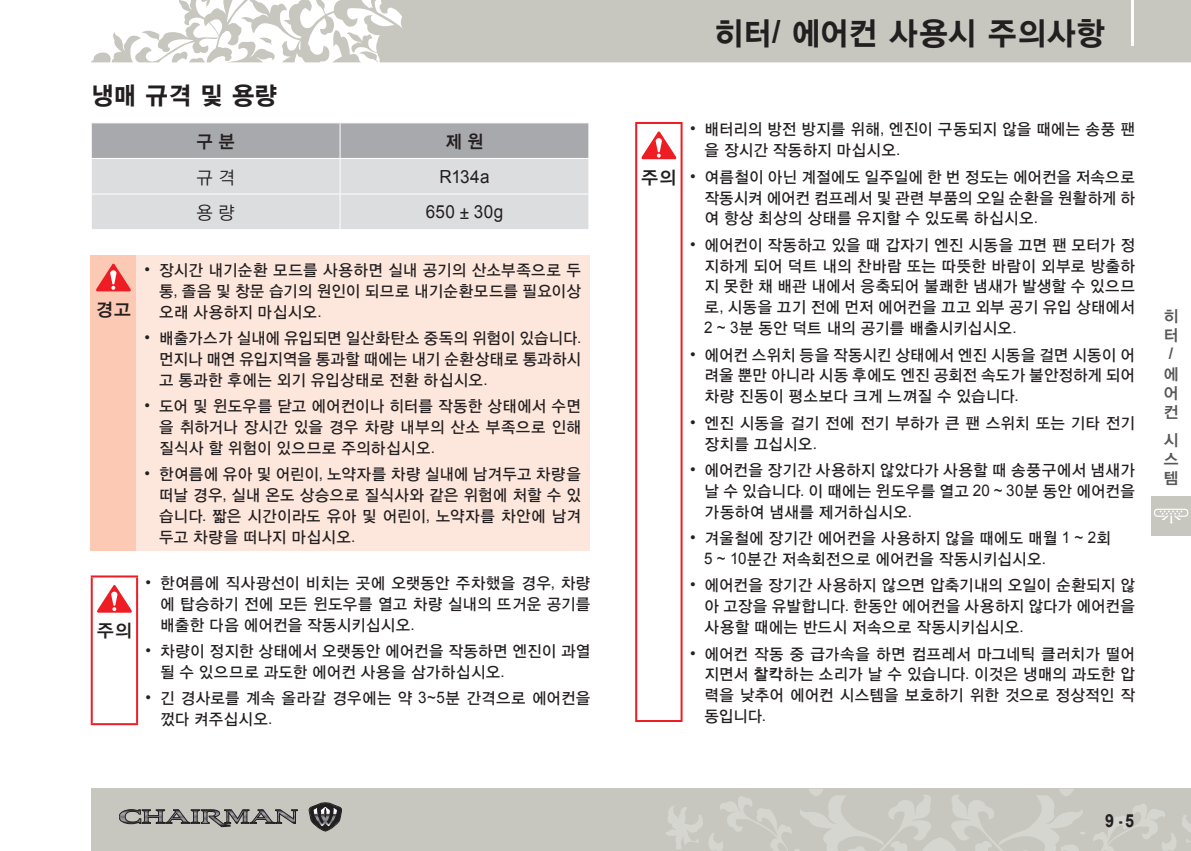
<style>
.page{position:relative;width:1191px;height:851px;background:#fff}
.page>*{position:absolute;margin:0;border:0;box-sizing:border-box;transform-origin:0 0}
.t1{font:32px "YDIYGO150 KS Cpc EUC H";letter-spacing:-.045em;color:#231f20;scale:.95 1}
.t2{font:25px "YDIYGO150 KS Cpc EUC H";color:#231f20;scale:.95 1}
.t3{font:18px "Arial";letter-spacing:.02em;color:#231f20;scale:.95 1}
.t4{font:18px "YDIYGO140 KS Cpc EUC H";color:#231f20}
.t5{font:18px "YDIYGO140 KS Cpc EUC H";color:#231f20;scale:.95 1}
.t6{font:18px "YDIYGO120 KS Cpc EUC H";color:#231f20;scale:.95 1}
.t7{font:700 18px "Arial";color:#231f20;scale:.9 1}
.t8{font:16px/20.8px "YDIYGO130 KS Cpc EUC H";letter-spacing:-.03em;color:#231f20;text-align:justify;scale:.95 1}
.t9{font:16px "Arial";color:#231f20}
.t10{font:16px/19.2px "YDIYGO140 KS Cpc EUC H";color:#57585a;text-align:justify}
.t11{font:700 16px "Arial";color:#57585a}
.s1{font-family:"Arial"}
.s2{font-family:"Arial";font-weight:700}
.s3{font-family:"YDIYGO140 KS Cpc EUC H"}
</style>
<div class="page">
<div style="left:91px;top:788px;width:1100px;height:62px;background:#c7c7c0"></div>
<svg style="left:665px;top:789px;width:421px;height:62px"></svg>
<svg style="left:91px;top:0;width:1100px;height:63px;fill:#c7c7c0"></svg>
<hr style="left:1131px;top:0;width:3px;height:45px;background:#fff">
<div style="left:1151px;top:496px;width:40px;height:40px;background:#c7c7c0"></div>
<svg style="left:309px;top:802px;width:33px;height:29px"></svg>
<svg style="left:119px;top:809px;width:178px;height:17px"></svg>
<svg style="left:1154px;top:508px;width:34px;height:15px"></svg>
<svg style="left:92px;top:123px;width:496px;height:106px;background:#cbccce"></svg>
<hr style="left:339px;top:123px;width:1px;height:35px;background:#fff">
<hr style="left:91px;top:158px;width:249px;height:1px;background:#fff">
<hr style="left:340px;top:158px;width:249px;height:1px;background:#fff">
<hr style="left:339px;top:159px;width:1px;height:34px;background:#fff">
<hr style="left:91px;top:193px;width:249px;height:1px;background:#fff">
<hr style="left:340px;top:193px;width:249px;height:1px;background:#fff">
<hr style="left:339px;top:194px;width:1px;height:35px;background:#fff">
<div style="left:91px;top:255px;width:45px;height:295px;background:#fcc9b4"></div>
<div style="left:136px;top:255px;width:454px;height:295px;background:#fde7dc"></div>
<svg style="left:96px;top:263px;width:35px;height:28px"></svg>
<hr style="left:91px;top:577px;width:2px;height:146px;background:#ee1d23">
<hr style="left:91px;top:575px;width:47px;height:2px;background:#ee1d23">
<hr style="left:91px;top:723px;width:47px;height:2px;background:#ee1d23">
<hr style="left:136px;top:577px;width:2px;height:146px;background:#ee1d23">
<svg style="left:97px;top:585px;width:35px;height:27px"></svg>
<hr style="left:635px;top:124px;width:2px;height:595px;background:#ee1d23">
<hr style="left:635px;top:122px;width:47px;height:2px;background:#ee1d23">
<hr style="left:635px;top:719px;width:47px;height:2px;background:#ee1d23">
<hr style="left:680px;top:124px;width:2px;height:595px;background:#ee1d23">
<svg style="left:641px;top:131px;width:35px;height:28px"></svg>
<svg style="left:1093px;top:804px;width:98px;height:46px"></svg>
<h2 class="t2" style="left:91px;top:82px;width:199px">냉매 규격 및 용량</h2>
<p class="t5" style="left:196px;top:133px;width:43px">구 분</p>
<p class="t5" style="left:445px;top:133px;width:43px">제 원</p>
<p class="t6" style="left:196px;top:168px;width:43px">규 격</p>
<p class="t3" style="left:439px;top:164px;width:54px">R134a</p>
<p class="t6" style="left:196px;top:204px;width:43px">용 량</p>
<p class="t3" style="left:426px;top:200px;width:83px">650 ± 30g</p>
<p class="t4" style="left:95px;top:300px;width:37px">경고</p>
<p class="t4" style="left:96px;top:621px;width:37px">주의</p>
<p class="t9" style="left:145px;top:259px;width:7px">•</p>
<p class="t9" style="left:145px;top:327px;width:7px">•</p>
<p class="t9" style="left:145px;top:395px;width:7px">•</p>
<p class="t9" style="left:145px;top:463px;width:7px">•</p>
<p class="t8" style="left:159px;top:260px;width:446px">장시간 내기순환 모드를 사용하면 실내 공기의 산소부족으로 두 통<span class="s1">,</span> 졸음 및 창문 습기의 원인이 되므로 내기순환모드를 필요이상 오래 사용하지 마십시오<span class="s1">.</span></p>
<p class="t8" style="left:159px;top:328px;width:446px">배출가스가 실내에 유입되면 일산화탄소 중독의 위험이 있습니다<span class="s1">. </span>먼지나 매연 유입지역을 통과할 때에는 내기 순환상태로 통과하시 고 통과한 후에는 외기 유입상태로 전환 하십시오<span class="s1">.</span></p>
<p class="t8" style="left:159px;top:396px;width:446px">도어 및 윈도우를 닫고 에어컨이나 히터를 작동한 상태에서 수면 을 취하거나 장시간 있을 경우 차량 내부의 산소 부족으로 인해 질식사 할 위험이 있으므로 주의하십시오<span class="s1">.</span></p>
<p class="t8" style="left:159px;top:465px;width:446px">한여름에 유아 및 어린이<span class="s1">,</span> 노약자를 차량 실내에 남겨두고 차량을 떠날 경우<span class="s1">,</span> 실내 온도 상승으로 질식사와 같은 위험에 처할 수 있 습니다<span class="s1">.</span> 짧은 시간이라도 유아 및 어린이<span class="s1">,</span> 노약자를 차안에 남겨 두고 차량을 떠나지 마십시오<span class="s1">.</span></p>
<p class="t9" style="left:146px;top:571px;width:7px">•</p>
<p class="t9" style="left:146px;top:639px;width:7px">•</p>
<p class="t9" style="left:146px;top:687px;width:7px">•</p>
<p class="t8" style="left:160px;top:573px;width:455px">한여름에 직사광선이 비치는 곳에 오랫동안 주차했을 경우<span class="s1">,</span> 차량 에 탑승하기 전에 모든 윈도우를 열고 차량 실내의 뜨거운 공기를 배출한 다음 에어컨을 작동시키십시오<span class="s1">.</span></p>
<p class="t8" style="left:160px;top:641px;width:455px">차량이 정지한 상태에서 오랫동안 에어컨을 작동하면 엔진이 과열 될 수 있으므로 과도한 에어컨 사용을 삼가하십시오<span class="s1">.</span></p>
<p class="t8" style="left:160px;top:688px;width:455px">긴 경사로를 계속 올라갈 경우에는 약 <span class="s1">3~5</span>분 간격으로 에어컨을 껐다 켜주십시오<span class="s1">.</span></p>
<h1 class="t1" style="left:714px;top:16px;width:414px">히터<span class="s2">/</span> 에어컨 사용시 주의사항</h1>
<p class="t4" style="left:641px;top:168px;width:37px">주의</p>
<p class="t9" style="left:690px;top:118px;width:7px">•</p>
<p class="t9" style="left:690px;top:166px;width:7px">•</p>
<p class="t9" style="left:690px;top:234px;width:7px">•</p>
<p class="t9" style="left:690px;top:343px;width:7px">•</p>
<p class="t9" style="left:690px;top:411px;width:7px">•</p>
<p class="t9" style="left:690px;top:459px;width:7px">•</p>
<p class="t9" style="left:690px;top:527px;width:7px">•</p>
<p class="t9" style="left:690px;top:574px;width:7px">•</p>
<p class="t9" style="left:690px;top:642px;width:7px">•</p>
<p class="t8" style="left:704px;top:120px;width:455px">배터리의 방전 방지를 위해<span class="s1">,</span> 엔진이 구동되지 않을 때에는 송풍 팬 을 장시간 작동하지 마십시오<span class="s1">.</span></p>
<p class="t8" style="left:704px;top:167px;width:455px">여름철이 아닌 계절에도 일주일에 한 번 정도는 에어컨을 저속으로 작동시켜 에어컨 컴프레서 및 관련 부품의 오일 순환을 원활하게 하 여 항상 최상의 상태를 유지할 수 있도록 하십시오<span class="s1">.</span></p>
<p class="t8" style="left:704px;top:235px;width:455px">에어컨이 작동하고 있을 때 갑자기 엔진 시동을 끄면 팬 모터가 정 지하게 되어 덕트 내의 찬바람 또는 따뜻한 바람이 외부로 방출하 지 못한 채 배관 내에서 응축되어 불쾌한 냄새가 발생할 수 있으므 로<span class="s1">,</span> 시동을 끄기 전에 먼저 에어컨을 끄고 외부 공기 유입 상태에서 <span class="s1">2 ~ 3</span>분 동안 덕트 내의 공기를 배출시키십시오<span class="s1">.</span></p>
<p class="t8" style="left:704px;top:345px;width:455px">에어컨 스위치 등을 작동시킨 상태에서 엔진 시동을 걸면 시동이 어 려울 뿐만 아니라 시동 후에도 엔진 공회전 속도가 불안정하게 되어 차량 진동이 평소보다 크게 느껴질 수 있습니다<span class="s1">.</span></p>
<p class="t8" style="left:704px;top:413px;width:455px">엔진 시동을 걸기 전에 전기 부하가 큰 팬 스위치 또는 기타 전기 장치를 끄십시오<span class="s1">.</span></p>
<p class="t8" style="left:704px;top:460px;width:455px">에어컨을 장기간 사용하지 않았다가 사용할 때 송풍구에서 냄새가 날 수 있습니다<span class="s1">.</span> 이 때에는 윈도우를 열고 <span class="s1">20 ~ 30</span>분 동안 에어컨을 가동하여 냄새를 제거하십시오<span class="s1">.</span></p>
<p class="t8" style="left:704px;top:528px;width:430px">겨울철에 장기간 에어컨을 사용하지 않을 때에도 매월 <span class="s1">1 ~ 2</span>회<br><span class="s1">5 ~ 10</span>분간 저속회전으로 에어컨을 작동시키십시오<span class="s1">.</span></p>
<p class="t8" style="left:704px;top:575px;width:455px">에어컨을 장기간 사용하지 않으면 압축기내의 오일이 순환되지 않 아 고장을 유발합니다<span class="s1">.</span> 한동안 에어컨을 사용하지 않다가 에어컨을 사용할 때에는 반드시 저속으로 작동시키십시오<span class="s1">.</span></p>
<p class="t8" style="left:704px;top:644px;width:455px">에어컨 작동 중 급가속을 하면 컴프레서 마그네틱 클러치가 떨어 지면서 <span class="s3">찰칵</span>하는 소리가 날 수 있습니다<span class="s1">.</span> 이것은 냉매의 과도한 압 력을 낮추어 에어컨 시스템을 보호하기 위한 것으로 정상적인 작 동입니다<span class="s1">.</span></p>
<p class="t10" style="left:1163px;top:307px;width:17px">히 터</p>
<p class="t11" style="left:1168px;top:343px;width:6px">/</p>
<p class="t10" style="left:1163px;top:365px;width:17px">에 어 컨</p>
<p class="t10" style="left:1163px;top:431px;width:17px">시 스 템</p>
<p class="t7" style="left:1105px;top:808px;width:21px">9 -</p>
</div>
